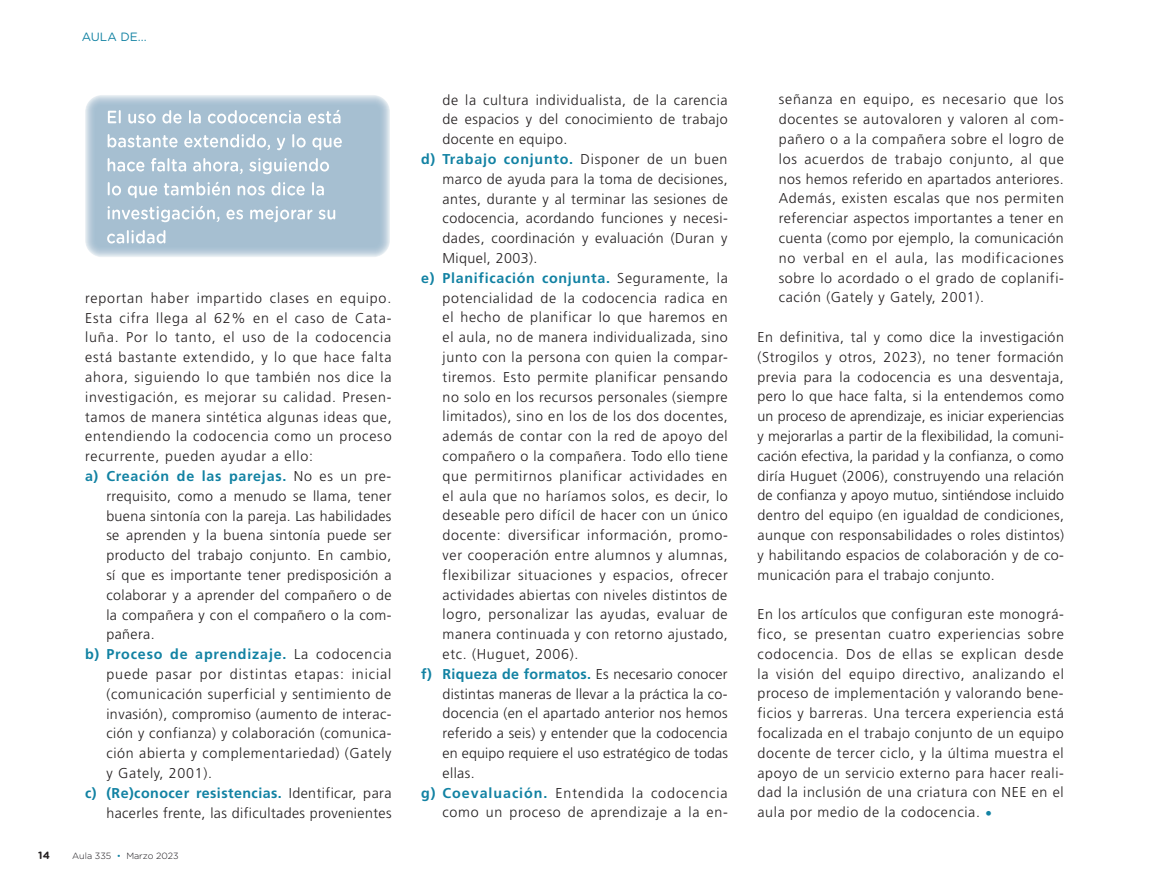
<style>
.page{position:relative;width:1149px;height:893px;background:#fff}
.page>*{position:absolute;margin:0;border:0;box-sizing:border-box;transform-origin:0 0}
.t1{font:300 14.25px/19.8px "Frutiger LT Std";letter-spacing:.045em;color:#231f20;text-align:justify}
.t2{font:700 14.25px "Frutiger LT Std";letter-spacing:.05em;color:#1282a3}
.t3{font:300 14.25px "Frutiger LT Std";letter-spacing:.025em;color:#231f20}
.t4{font:300 14.25px "Frutiger LT Std";letter-spacing:.065em;color:#231f20}
.t5{font:700 14.25px "Frutiger LT Std";letter-spacing:.03em;color:#1282a3}
.t6{font:300 14.25px "Frutiger LT Std";letter-spacing:.015em;color:#231f20}
.t7{font:300 14.25px "Frutiger LT Std";letter-spacing:.005em;color:#231f20}
.t8{font:700 14.25px "Frutiger LT Std";letter-spacing:.02em;color:#1282a3}
.t9{font:12px "Gotham Rounded";color:#1282a3}
.t10{font:700 10.5px "Gotham Rounded";color:#231f20}
.t11{font:300 9px "Gotham Rounded";color:#171419}
.s1{font-weight:300;color:#231f20}
.s2{color:#1282a3}
.s3{font-weight:700;color:#1282a3}
.s4{font-style:italic;font-size:13.5px;color:#1282a3}
</style>
<div class="page">
<img style="left:85px;top:95px;width:305px;height:162px">
<img style="left:108px;top:110px;width:233px;height:14px">
<img style="left:108px;top:134px;width:234px;height:16px">
<img style="left:108px;top:158px;width:222px;height:16px">
<img style="left:108px;top:182px;width:217px;height:16px">
<img style="left:107px;top:206px;width:229px;height:16px">
<img style="left:107px;top:230px;width:58px;height:14px">
<p class="t9" style="left:82px;top:28px;width:66px">AULA DE...</p>
<p class="t1" style="left:85px;top:288px;width:308px">reportan haber impartido clases en equipo.</p>
<p class="t1" style="left:85px;top:308px;width:308px">Esta cifra llega al 62% en el caso de Cata-</p>
<p class="t1" style="left:85px;top:328px;width:307px">luña. Por lo tanto, el uso de la codocencia</p>
<p class="t1" style="left:85px;top:348px;width:308px">está bastante extendido, y lo que hace falta</p>
<p class="t1" style="left:85px;top:367px;width:308px">ahora, siguiendo lo que también nos dice la</p>
<p class="t1" style="left:85px;top:387px;width:308px">investigación, es mejorar su calidad. Presen-</p>
<p class="t1" style="left:85px;top:407px;width:308px">tamos de manera sintética algunas ideas que,</p>
<p class="t1" style="left:85px;top:427px;width:308px">entendiendo la codocencia como un proceso</p>
<p class="t1" style="left:85px;top:447px;width:229px">recurrente, pueden ayudar a ello:</p>
<p class="t2" style="left:85px;top:468px;width:307px">a) Creación de las parejas. <span class="s1">No es un pre-</span></p>
<p class="t1" style="left:106px;top:486px;width:286px">rrequisito, como a menudo se llama, tener</p>
<p class="t3" style="left:106px;top:508px;width:286px">buena sintonía con la pareja. Las habilidades</p>
<p class="t1" style="left:106px;top:526px;width:286px">se aprenden y la buena sintonía puede ser</p>
<p class="t1" style="left:106px;top:546px;width:286px">producto del trabajo conjunto. En cambio,</p>
<p class="t1" style="left:106px;top:565px;width:286px">sí que es importante tener predisposición a</p>
<p class="t1" style="left:106px;top:585px;width:287px">colaborar y a aprender del compañero o de</p>
<p class="t1" style="left:106px;top:605px;width:286px">la compañera y con el compañero o la com-</p>
<p class="t1" style="left:106px;top:625px;width:50px">pañera.</p>
<p class="t2" style="left:85px;top:646px;width:308px">b) Proceso de aprendizaje. <span class="s1">La codocencia</span></p>
<p class="t4" style="left:106px;top:666px;width:286px">puede pasar por distintas etapas: inicial</p>
<p class="t1" style="left:106px;top:684px;width:286px">(comunicación superficial y sentimiento de</p>
<p class="t1" style="left:106px;top:704px;width:286px">invasión), compromiso (aumento de interac-</p>
<p class="t1" style="left:106px;top:724px;width:286px">ción y confianza) y colaboración (comunica-</p>
<p class="t1" style="left:106px;top:743px;width:286px">ción abierta y complementariedad) (Gately</p>
<p class="t1" style="left:106px;top:763px;width:107px">y Gately, 2001).</p>
<p class="t5" style="left:85px;top:784px;width:308px">c) (Re)conocer resistencias. <span class="s1">Identificar, para</span></p>
<p class="t1" style="left:106px;top:803px;width:287px">hacerles frente, las dificultades provenientes</p>
<p class="t10" style="left:38px;top:848px;width:13px">14</p>
<p class="t11" style="left:72px;top:850px;width:108px">Aula 335 <span class="s2">•</span> Marzo 2023</p>
<p class="t1" style="left:442px;top:90px;width:286px">de la cultura individualista, de la carencia</p>
<p class="t1" style="left:442px;top:110px;width:286px">de espacios y del conocimiento de trabajo</p>
<p class="t1" style="left:442px;top:130px;width:126px">docente en equipo.</p>
<p class="t2" style="left:421px;top:151px;width:307px">d) Trabajo conjunto. <span class="s1">Disponer de un buen</span></p>
<p class="t1" style="left:442px;top:169px;width:286px">marco de ayuda para la toma de decisiones,</p>
<p class="t1" style="left:442px;top:189px;width:287px">antes, durante y al terminar las sesiones de</p>
<p class="t1" style="left:442px;top:209px;width:287px">codocencia, acordando funciones y necesi-</p>
<p class="t1" style="left:442px;top:229px;width:286px">dades, coordinación y evaluación (Duran y</p>
<p class="t1" style="left:442px;top:248px;width:96px">Miquel, 2003).</p>
<p class="t2" style="left:421px;top:269px;width:308px">e) Planificación conjunta. <span class="s1">Seguramente, la</span></p>
<p class="t1" style="left:442px;top:288px;width:287px">potencialidad de la codocencia radica en</p>
<p class="t1" style="left:442px;top:308px;width:286px">el hecho de planificar lo que haremos en</p>
<p class="t1" style="left:442px;top:328px;width:287px">el aula, no de manera individualizada, sino</p>
<p class="t1" style="left:442px;top:347px;width:286px">junto con la persona con quien la compar-</p>
<p class="t1" style="left:442px;top:367px;width:286px">tiremos. Esto permite planificar pensando</p>
<p class="t1" style="left:442px;top:387px;width:286px">no solo en los recursos personales (siempre</p>
<p class="t1" style="left:442px;top:407px;width:287px">limitados), sino en los de los dos docentes,</p>
<p class="t1" style="left:442px;top:427px;width:286px">además de contar con la red de apoyo del</p>
<p class="t1" style="left:442px;top:446px;width:287px">compañero o la compañera. Todo ello tiene</p>
<p class="t1" style="left:442px;top:466px;width:286px">que permitirnos planificar actividades en</p>
<p class="t1" style="left:442px;top:486px;width:286px">el aula que no haríamos solos, es decir, lo</p>
<p class="t1" style="left:442px;top:506px;width:286px">deseable pero difícil de hacer con un único</p>
<p class="t1" style="left:442px;top:525px;width:286px">docente: diversificar información, promo-</p>
<p class="t1" style="left:442px;top:545px;width:286px">ver cooperación entre alumnos y alumnas,</p>
<p class="t1" style="left:442px;top:565px;width:287px">flexibilizar situaciones y espacios, ofrecer</p>
<p class="t1" style="left:442px;top:585px;width:286px">actividades abiertas con niveles distintos de</p>
<p class="t1" style="left:442px;top:605px;width:286px">logro, personalizar las ayudas, evaluar de</p>
<p class="t1" style="left:442px;top:624px;width:287px">manera continuada y con retorno ajustado,</p>
<p class="t1" style="left:442px;top:644px;width:137px">etc. (Huguet, 2006).</p>
<p class="t8" style="left:421px;top:665px;width:308px">f) Riqueza de formatos. <span class="s1">Es necesario conocer</span></p>
<p class="t6" style="left:442px;top:685px;width:286px">distintas maneras de llevar a la práctica la co-</p>
<p class="t3" style="left:442px;top:705px;width:286px">docencia (en el apartado anterior nos hemos</p>
<p class="t3" style="left:442px;top:725px;width:286px">referido a seis) y entender que la codocencia</p>
<p class="t7" style="left:442px;top:745px;width:287px">en equipo requiere el uso estratégico de todas</p>
<p class="t1" style="left:442px;top:763px;width:34px">ellas.</p>
<p class="t4" style="left:421px;top:784px;width:308px"><span class="s3">g) Coevaluación.</span> Entendida la codocencia</p>
<p class="t1" style="left:442px;top:803px;width:286px">como un proceso de aprendizaje a la en-</p>
<p class="t1" style="left:778px;top:90px;width:287px">señanza en equipo, es necesario que los docentes se autovaloren y valoren al com&shy;pañero o a la compañera sobre el logro de los acuerdos de trabajo conjunto, al que nos hemos referido en apartados anteriores.<br>Además, existen escalas que nos permiten referenciar aspectos importantes a tener en cuenta (como por ejemplo, la comunicación no verbal en el aula, las modificaciones sobre lo acordado o el grado de coplanifi&shy;cación (Gately y Gately, 2001).</p>
<p class="t1" style="left:757px;top:327px;width:308px">En definitiva, tal y como dice la investigación (Strogilos y otros, 2023), no tener formación previa para la codocencia es una desventaja, pero lo que hace falta, si la entendemos como un proceso de aprendizaje, es iniciar experiencias y mejorarlas a partir de la flexibilidad, la comuni&shy;cación efectiva, la paridad y la confianza, o como diría Huguet (2006), construyendo una relación de confianza y apoyo mutuo, sintiéndose incluido dentro del equipo (en igualdad de condiciones, aunque con responsabilidades o roles distintos) y habilitando espacios de colaboración y de co&shy;municación para el trabajo conjunto.</p>
<p class="t1" style="left:757px;top:604px;width:308px">En los artículos que configuran este monográ&shy;fico, se presentan cuatro experiencias sobre codocencia. Dos de ellas se explican desde la visión del equipo directivo, analizando el proceso de implementación y valorando bene&shy;ficios y barreras. Una tercera experiencia está focalizada en el trabajo conjunto de un equipo docente de tercer ciclo, y la última muestra el apoyo de un servicio externo para hacer reali&shy;dad la inclusión de una criatura con NEE en el aula por medio de la codocencia. <span class="s4">•</span></p>
</div>
